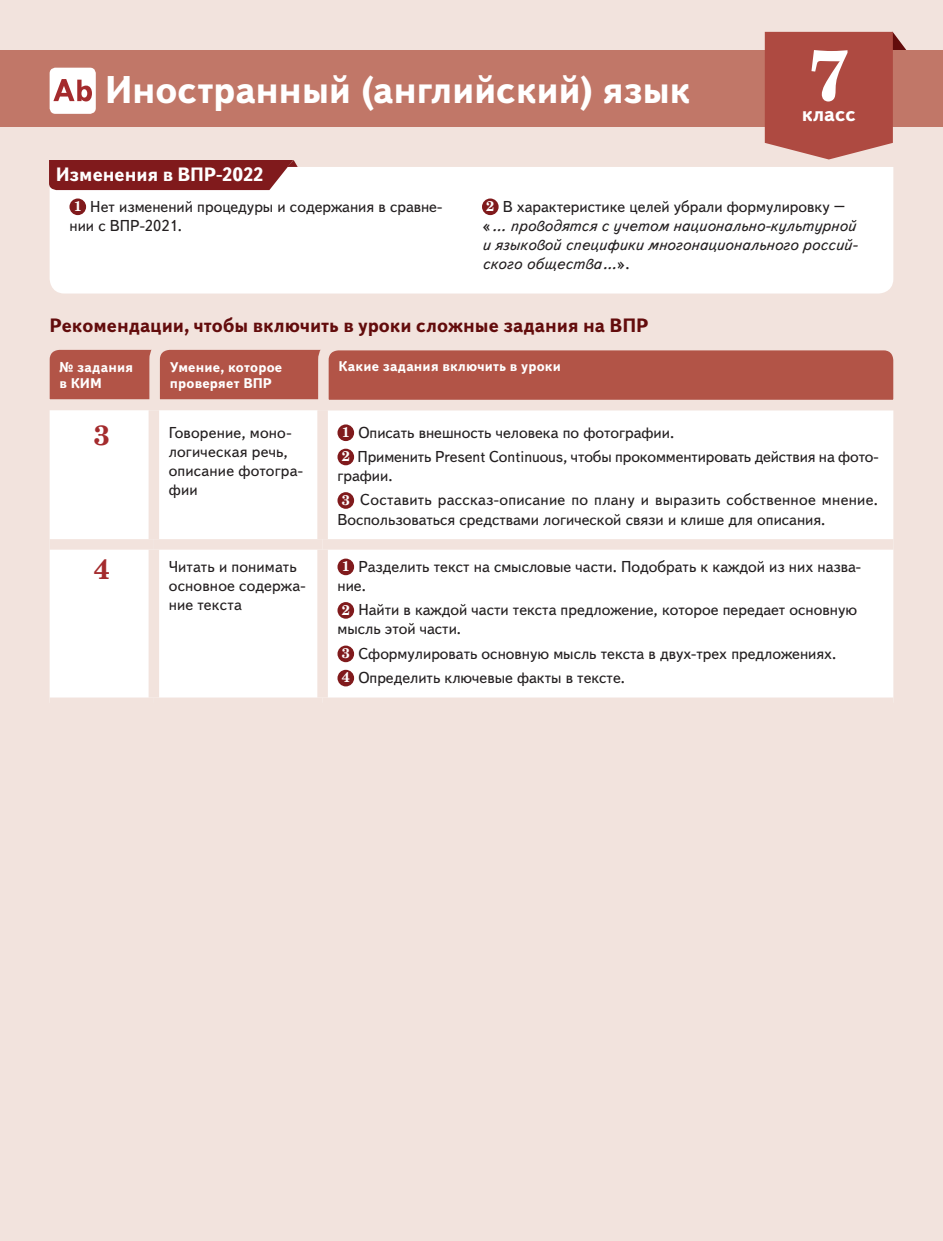
<style>
.page{position:relative;width:943px;height:1241px;background:#fff}
.page>*{position:absolute;margin:0;border:0;box-sizing:border-box;transform-origin:0 0}
.t1{font:700 71.75px "Century Schlbk Cyr";color:#fff}
.t2{font:700 38.5px "Text Book C";letter-spacing:-.015em;color:#fff}
.t3{font:700 28px "Century Schlbk Cyr";color:#a42b2d}
.t4{font:700 20.3px "Text Book C";color:#fff}
.t5{font:700 19.25px "Text Book C";color:#630c0c}
.t6{font:700 19.25px "Text Book C";color:#fff}
.t7{font:15.75px/19.2px "Text Book C";color:#231f20}
.t8{font:italic 15.75px/19.2px "Text Book C";color:#231f20}
.t9{font:15.75px/24.2px "Text Book C";letter-spacing:.02em;color:#231f20}
.t10{font:700 14px/15.8px "Text Book C";letter-spacing:.015em;color:#fff}
.s1{font-family:"Century Schlbk Cyr";font-weight:700;font-size:14.17px;color:#fff}
.s2{font-family:"Century Schlbk Cyr";font-weight:700;font-style:normal;font-size:14.17px;color:#fff}
.s3{font-style:normal}
</style>
<div class="page">
<div style="left:0;top:0;width:943px;height:1240px;background:#f2e3dd"></div>
<div style="left:0;top:50px;width:943px;height:77px;background:#c17768"></div>
<svg style="left:764px;top:32px;width:143px;height:127px;background:#b45a51"></svg>
<div style="left:50px;top:68px;width:46px;height:46px;background:#fff;border-radius:6px"></div>
<svg style="left:53px;top:79px;width:39px;height:22px"></svg>
<div style="left:50px;top:167px;width:843px;height:126px;background:#fff"></div>
<div style="left:69px;top:198px;width:17px;height:17px;background:#801a1c;border-radius:50%"></div>
<div style="left:482px;top:198px;width:16px;height:17px;background:#801a1c;border-radius:50%"></div>
<svg style="left:49px;top:160px;width:249px;height:43px;background:#ab6869"></svg>
<div style="left:50px;top:415px;width:843px;height:282px;background:#fff"></div>
<div style="left:149px;top:410px;width:10px;height:129px;background:#f2e3dd"></div>
<div style="left:317px;top:410px;width:11px;height:129px;background:#f2e3dd"></div>
<div style="left:50px;top:539px;width:104px;height:10px;background:#f2e3dd"></div>
<div style="left:154px;top:539px;width:168px;height:10px;background:#f2e3dd"></div>
<div style="left:149px;top:549px;width:10px;height:148px;background:#f2e3dd"></div>
<div style="left:322px;top:539px;width:571px;height:10px;background:#f2e3dd"></div>
<div style="left:317px;top:549px;width:11px;height:148px;background:#f2e3dd"></div>
<svg style="left:49px;top:349px;width:264px;height:66px"></svg>
<svg style="left:313px;top:349px;width:581px;height:66px"></svg>
<div style="left:337px;top:424px;width:17px;height:17px;background:#801a1c;border-radius:50%"></div>
<div style="left:337px;top:448px;width:17px;height:17px;background:#801a1c;border-radius:50%"></div>
<div style="left:337px;top:492px;width:17px;height:16px;background:#801a1c;border-radius:50%"></div>
<div style="left:337px;top:558px;width:17px;height:17px;background:#801a1c;border-radius:50%"></div>
<div style="left:337px;top:602px;width:17px;height:16px;background:#801a1c;border-radius:50%"></div>
<div style="left:337px;top:645px;width:17px;height:17px;background:#801a1c;border-radius:50%"></div>
<div style="left:337px;top:669px;width:17px;height:17px;background:#801a1c;border-radius:50%"></div>
<h2 class="t2" style="left:105px;top:68px;width:587px">Иностранный (английский) язык</h2>
<p class="t6" style="left:56px;top:163px;width:209px">Изменения в ВПР-2022</p>
<h1 class="t1" style="left:808px;top:30px;width:43px">7</h1>
<p class="t4" style="left:801px;top:103px;width:56px">класс</p>
<p class="t7" style="left:69px;top:197px;width:374px"><span class="s1">1</span> Нет изменений процедуры и содержания в сравне&shy;нии с ВПР-2021.</p>
<p class="t8" style="left:482px;top:197px;width:377px"><span class="s2">2</span> <span class="s3">В характеристике целей убрали формулировку – «</span>… проводятся с учетом национально-культурной и языковой специфики многонационального россий&shy;ского общества…<span class="s3">».</span></p>
<p class="t5" style="left:50px;top:314px;width:600px">Рекомендации, чтобы включить в уроки сложные задания на ВПР</p>
<p class="t10" style="left:60px;top:359px;width:75px">№ задания в КИМ</p>
<p class="t10" style="left:170px;top:359px;width:114px">Умение, которое проверяет ВПР</p>
<p class="t10" style="left:338px;top:358px;width:224px">Какие задания включить в уроки</p>
<h3 class="t3" style="left:94px;top:417px;width:18px">3</h3>
<p class="t7" style="left:169px;top:423px;width:136px">Говорение, моно&shy;логическая речь, описание фотогра&shy;фии</p>
<p class="t7" style="left:342px;top:420px;width:538px;line-height:24.2px"><span class="s1">1</span> Описать внешность человека по фотографии.<br><span class="s1">2</span> Применить Present Continuous, чтобы прокомментировать действия на фото-</p>
<p class="t9" style="left:337px;top:464px;width:542px">графии.<br><span class="s1">3</span> Составить рассказ-описание по плану и выразить собственное мнение.</p>
<p class="t7" style="left:337px;top:509px;width:489px">Воспользоваться средствами логической связи и клише для описания.</p>
<h3 class="t3" style="left:94px;top:551px;width:18px">4</h3>
<p class="t7" style="left:169px;top:557px;width:138px">Читать и понимать основное содержа&shy;ние текста</p>
<p class="t7" style="left:337px;top:557px;width:525px"><span class="s1">1</span> Разделить текст на смысловые части. Подобрать к каждой из них назва&shy;ние.</p>
<p class="t7" style="left:337px;top:600px;width:521px"><span class="s1">2</span> Найти в каждой части текста предложение, которое передает основную мысль этой части.</p>
<p class="t7" style="left:342px;top:641px;width:496px;line-height:24.2px"><span class="s1">3</span> Сформулировать основную мысль текста в двух-трех предложениях.<br><span class="s1">4</span> Определить ключевые факты в тексте.</p>
</div>
